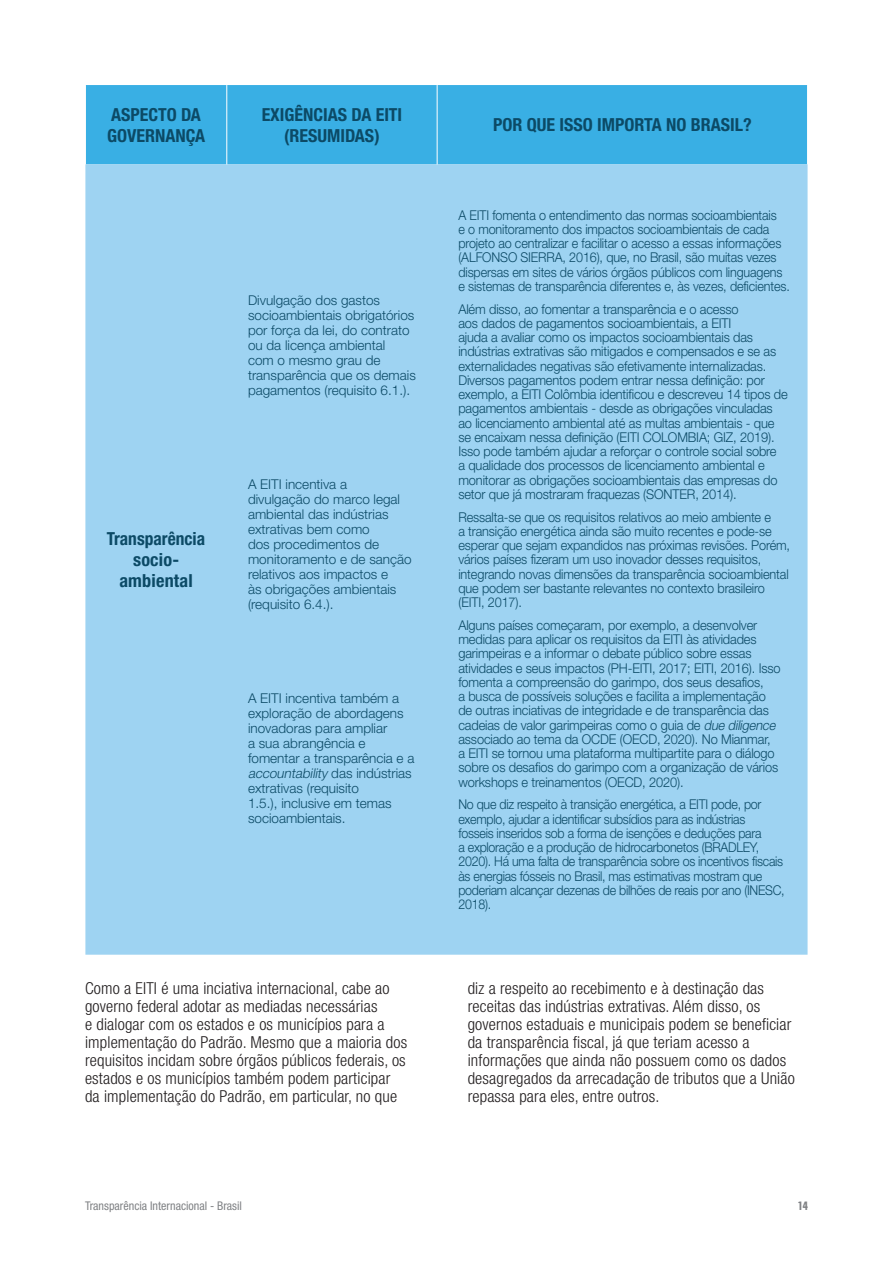
<style>
.page{position:relative;width:893px;height:1263px;background:#fff}
.page>*{position:absolute;margin:0;border:0;box-sizing:border-box;transform-origin:0 0}
.GRAVATA_1{font:700 condensed 18px/21px "Helvetica Neue LT Std";color:#0c4a66;text-align:center}
.t1{font:300 condensed 16.5px/18px "Helvetica Neue";letter-spacing:.01em;color:#231f20}
.TABELA_MIOLO{font:300 13.5px/14.2px "Helvetica Neue LT Std";letter-spacing:-.01em;color:#0c4a66;scale:.95 1}
.TABELA_MIOLO-2{font:300 13.5px/15px "Helvetica Neue LT Std";letter-spacing:-.01em;color:#0c4a66}
.TABELA_MIOLO-3{font:300 13.5px/14.2px "Helvetica Neue LT Std";letter-spacing:-.01em;color:#0c4a66;scale:.92 1}
.TABELA_MIOLO-4{font:300 13.5px/14.2px "Helvetica Neue LT Std";letter-spacing:-.01em;color:#0c4a66;scale:.94 1}
.TABELA_MIOLO-5{font:300 13.5px/14.2px "Helvetica Neue LT Std";letter-spacing:-.01em;color:#0c4a66;scale:.93 1}
.t2{font:condensed 12px "Helvetica Neue";color:#808285}
.t3{font:700 condensed 12px "Folio";color:#808285}
.s1{font-style:italic}
</style>
<div class="page">
<div style="left:86px;top:85px;width:721px;height:79px;background:#39afe4"></div>
<div style="left:85px;top:164px;width:722px;height:791px;background:#9ed3f2"></div>
<hr style="left:226px;top:85px;width:1px;height:79px;background:#fff">
<hr style="left:437px;top:85px;width:1px;height:79px;background:#fff">
<p class="GRAVATA_1" style="left:107px;top:104px;width:100px;text-align:left">ASPECTO DA<br>GOVERNANÇA</p>
<p class="GRAVATA_1" style="left:262px;top:104px;width:142px">EXIGÊNCIAS DA EITI (RESUMIDAS)</p>
<p class="GRAVATA_1" style="left:107px;top:528px;width:100px">Transparência socio&shy;ambiental</p>
<p class="TABELA_MIOLO-2" style="left:248px;top:293px;width:169px">Divulgação dos gastos socioambientais obrigatórios por força da lei, do contrato ou da licença ambiental<br>com o mesmo grau de transparência que os demais pagamentos (requisito 6.1.).</p>
<p class="TABELA_MIOLO-2" style="left:248px;top:477px;width:165px">A EITI incentiva a divulgação do marco legal ambiental das indústrias extrativas bem como<br>dos procedimentos de monitoramento e de sanção relativos aos impactos e<br>às obrigações ambientais (requisito 6.4.).</p>
<p class="TABELA_MIOLO-2" style="left:248px;top:691px;width:168px">A EITI incentiva também a exploração de abordagens inovadoras para ampliar<br>a sua abrangência e fomentar a transparência e a <span class="s1">accountability</span> d as i n d ú st r i as extrativas (requisito<br>1.5.), inclusive em temas socioambientais.</p>
<p class="GRAVATA_1" style="left:493px;top:114px;width:260px">POR QUE ISSO IMPORTA NO BRASIL?</p>
<p class="TABELA_MIOLO-5" style="left:458px;top:207px;width:358px">A EITI fomenta o entendimento das normas socioambientais<br>e o monitoramento dos impactos socioambientais de cada projeto ao centralizar e facilitar o acesso a essas informações (ALFONSO SIERRA, 2016), que, no Brasil, são muitas vezes dispersas em sites de vários órgãos públicos com linguagens e sistemas de transparência diferentes e, às vezes, deficientes.</p>
<p class="TABELA_MIOLO" style="left:458px;top:301px;width:348px">Além disso, ao fomentar a transparência e o acesso<br>aos dados de pagamentos socioambientais, a EITI<br>ajuda a avaliar como os impactos socioambientais das indústrias extrativas são mitigados e compensados e se as externalidades negativas são efetivamente internalizadas.<br>Diversos pagamentos podem entrar nessa definição: por exemplo, a EITI Colômbia identificou e descreveu 14 tipos de pagamentos ambientais - desde as obrigações vinculadas ao licenciamento ambiental até as multas ambientais - que se encaixam nessa definição (EITI COLOMBIA; GIZ, 2019).<br>Isso pode também ajudar a reforçar o controle social sobre<br>a qualidade dos processos de licenciamento ambiental e monitorar as obrigações socioambientais das empresas do setor que já mostraram fraquezas (SONTER, 2014).</p>
<p class="TABELA_MIOLO-4" style="left:458px;top:509px;width:354px">Ressalta-se que os requisitos relativos ao meio ambiente e<br>a transição energética ainda são muito recentes e pode-se esperar que sejam expandidos nas próximas revisões. Porém, vários países fizeram um uso inovador desses requisitos, integrando novas dimensões da transparência socioambiental que podem ser bastante relevantes no contexto brasileiro (EITI, 2017).</p>
<p class="TABELA_MIOLO" style="left:458px;top:618px;width:341px">Alguns países começaram, por exemplo, a desenvolver medidas para aplicar os requisitos da EITI às atividades garimpeiras e a informar o debate público sobre essas atividades e seus impactos (PH-EITI, 2017; EITI, 2016). Isso fomenta a compreensão do garimpo, dos seus desafios,<br>a busca de possíveis soluções e facilita a implementação de outras inciativas de integridade e de transparência das cadeias de valor garimpeiras como o guia de <span class="s1">due diligence </span>associado ao tema da OCDE (OECD, 2020). No Mianmar, a EITI se tornou uma plataforma multipartite para o diálogo sobre os desafios do garimpo com a organização de vários workshops e treinamentos (OECD, 2020).</p>
<p class="TABELA_MIOLO-3" style="left:458px;top:797px;width:356px">No que diz respeito à transição energética, a EITI pode, por exemplo, ajudar a identificar subsídios para as indústrias<br>fosseis inseridos sob a forma de isenções e deduções para<br>a exploração e a produção de hidrocarbonetos (BRADLEY, 2020). Há uma falta de transparência sobre os incentivos fiscais às energias fósseis no Brasil, mas estimativas mostram que poderiam alcançar dezenas de bilhões de reais por ano (INESC, 2018).</p>
<p class="t1" style="left:85px;top:979px;width:324px">Como a EITI é uma inciativa internacional, cabe ao governo federal adotar as mediadas necessárias<br>e dialogar com os estados e os municípios para a implementação do Padrão. Mesmo que a maioria dos requisitos incidam sobre órgãos públicos federais, os estados e os municípios também podem participar da implementação do Padrão, em particular, no que</p>
<p class="t1" style="left:468px;top:979px;width:329px">diz a respeito ao recebimento e à destinação das receitas das indústrias extrativas. Além disso, os governos estaduais e municipais podem se beneficiar da transparência fiscal, já que teriam acesso a informações que ainda não possuem como os dados desagregados da arrecadação de tributos que a União repassa para eles, entre outros.</p>
<p class="t2" style="left:85px;top:1199px;width:159px">Transparência Internacional - Brasil</p>
<p class="t3" style="left:798px;top:1199px;width:12px">14</p>
</div>
